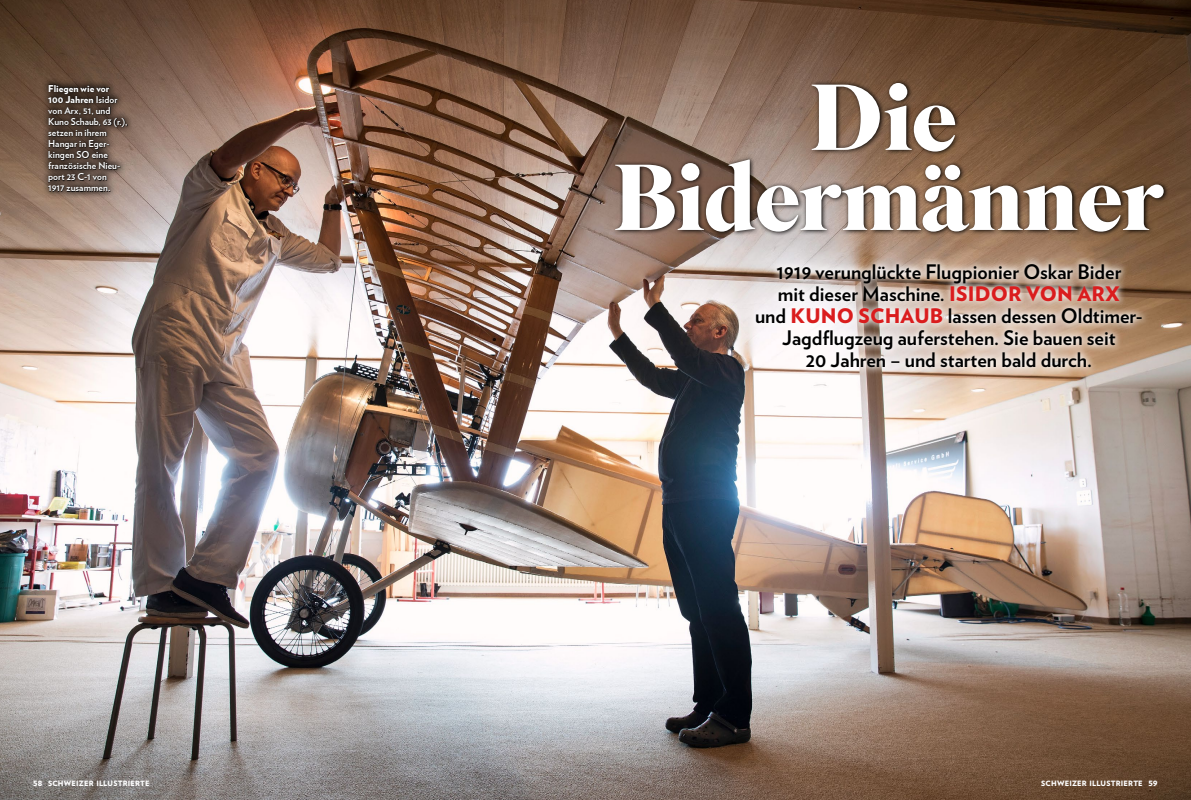
<style>
.page{position:relative;width:1191px;height:800px;background:#fff}
.page>*{position:absolute;margin:0;border:0;box-sizing:border-box;transform-origin:0 0}
._200_TitSup_125_x04{font:700 93.1px "Superior Title";letter-spacing:-.02em;color:#fff}
._300_Lead_20pt_x06_S{font:700 20px/22px "Verlag";color:#000;text-align:center}
._801_Legi_9_5_VBold{font:700 9.5px/11px "Verlag";letter-spacing:.005em;color:#fff}
.t1{font:900 7.3px "Verlag";letter-spacing:.025em;color:#fff}
.s1{font-weight:900}
.s2{font-weight:900;color:#da1d1e}
</style>
<div class="page">
<img style="left:0;top:0;width:1191px;height:799px">
<svg style="left:612px;top:79px;width:557px;height:158px;background:#674f3f"></svg>
<svg style="left:748px;top:256px;width:401px;height:119px"></svg>
<svg style="left:41px;top:77px;width:93px;height:121px;background:#544339"></svg>
<p class="_801_Legi_9_5_VBold" style="left:48px;top:82px;width:81px"><span class="s1">Fliegen wie vor<br>100 Jahren</span> Isidor von Arx, 51, und<br>Kuno Schaub, 63 (r.), setzen in ihrem<br>Hangar in Eger&shy;kingen SO eine französische Nieu&shy;port 23 C-1 von<br>1917 zusammen.</p>
<p class="_200_TitSup_125_x04" style="left:810px;top:59px;width:149px">Die</p>
<p class="_200_TitSup_125_x04" style="left:613px;top:139px;width:553px">Bidermänner</p>
<p class="_300_Lead_20pt_x06_S" style="left:755px;top:259px;width:389px">1919 verunglückte Flugpionier Oskar Bider<br>mit dieser Maschine. <span class="s2">ISIDOR VON ARX<br></span>und <span class="s2">KUNO SCHAUB</span> lassen dessen Oldtimer-Jagdflugzeug auferstehen. Sie bauen seit<br>20 Jahren – und starten bald durch.</p>
<p class="t1" style="left:33px;top:777px;width:11px">58</p>
<p class="t1" style="left:48px;top:777px;width:103px">SCHWEIZER ILLUSTRIERTE</p>
<p class="t1" style="left:1041px;top:777px;width:103px">SCHWEIZER ILLUSTRIERTE</p>
<p class="t1" style="left:1148px;top:777px;width:11px">59</p>
</div>
